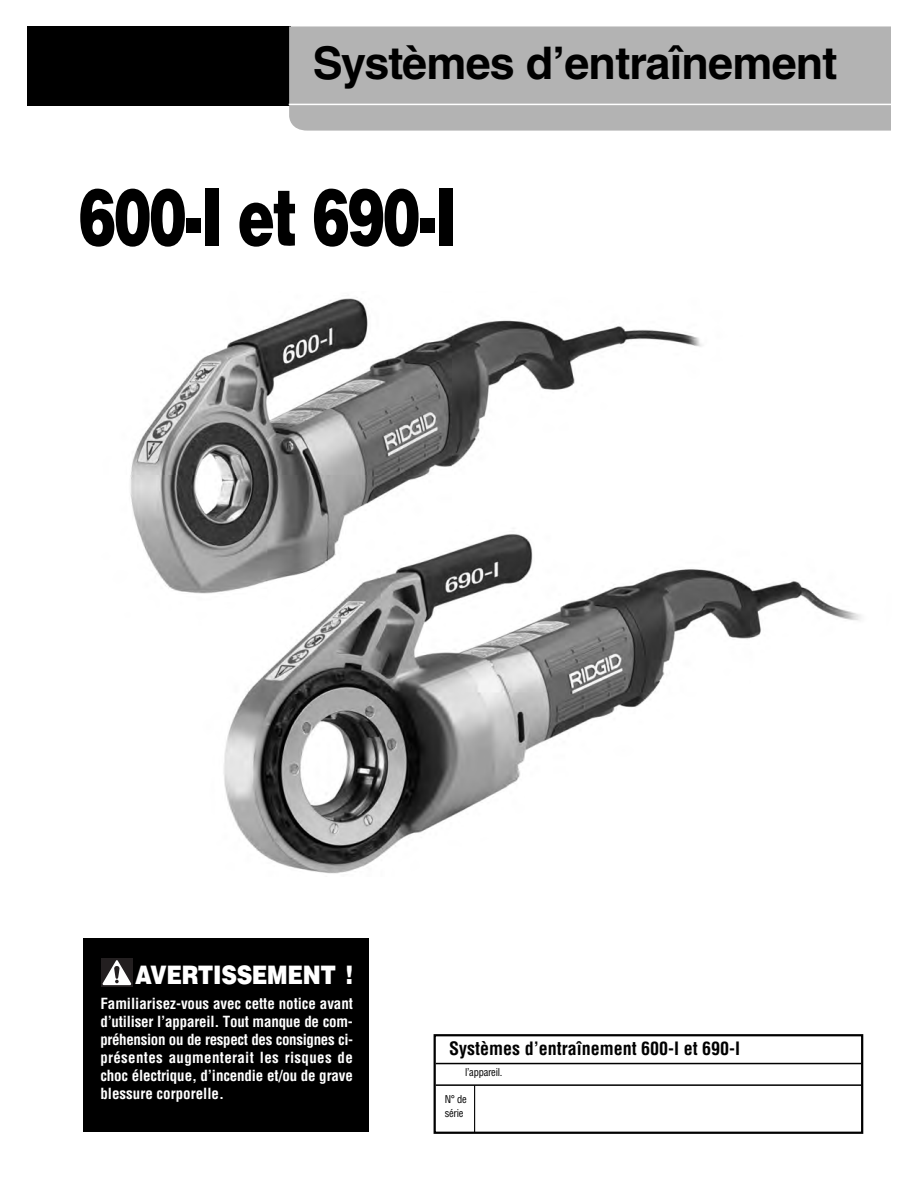
<style>
.page{position:relative;width:918px;height:1188px;background:#fff}
.page>*{position:absolute;margin:0;border:0;box-sizing:border-box;transform-origin:0 0}
.t1{font:900 79.5px "Helvetica LT Std";letter-spacing:-.035em;color:#000;scale:.7 1}
.t2{font:700 45px "Helvetica LT Std";letter-spacing:-.015em;color:#000}
.t3{font:900 25.5px "Helvetica LT Std";letter-spacing:-.015em;color:#fff;scale:.85 1}
.t4{font:700 condensed 18px "Helvetica LT Std";color:#000}
.t5{font:700 condensed 15px/18px "Helvetica LT Std";letter-spacing:-.01em;color:#fff;text-align:justify}
.t6{font:condensed 10.5px/13.5px "Helvetica LT Std";letter-spacing:-.025em;color:#000}
</style>
<div class="page">
<div style="left:434px;top:1034px;width:429px;height:100px;border:2px solid #000"></div>
<hr style="left:436px;top:1063px;width:425px;height:1px;background:#000">
<hr style="left:436px;top:1084px;width:425px;height:2px;background:#000">
<hr style="left:474px;top:1085px;width:1px;height:47px;background:#000">
<img style="left:130px;top:297px;width:572px;height:297px">
<div style="left:27px;top:26px;width:264px;height:80px;background:#000"></div>
<div style="left:289px;top:26px;width:602px;height:105px;background:#b3b3b3"></div>
<hr style="left:289px;top:104px;width:602px;height:1px;background:#fff">
<img style="left:198px;top:509px;width:663px;height:365px">
<div style="left:83px;top:938px;width:286px;height:193px;background:#000"></div>
<svg style="left:102px;top:958px;width:31px;height:29px"></svg>
<svg style="left:102px;top:960px;width:30px;height:25px"></svg>
<h2 class="t2" style="left:313px;top:46px;width:526px">Systèmes d’entraînement</h2>
<h1 class="t1" style="left:79px;top:188px;width:541px">600-I et 690-I</h1>
<h3 class="t3" style="left:135px;top:966px;width:258px">AVERTISSEMENT !</h3>
<p class="t5" style="left:100px;top:996px;width:254px">Familiarisez-vous avec cette notice avant d’utiliser l’appareil. Tout manque de com&shy;préhension ou de respect des consignes ci&shy;présentes augmenterait les risques de choc électrique, d’incendie et/ou de grave blessure corporelle.</p>
<p class="t4" style="left:449px;top:1042px;width:293px">Systèmes d’entraînement 600-I et 690-I</p>
<p class="t6" style="left:465px;top:1066px;width:39px">l’appareil.</p>
<p class="t6" style="left:445px;top:1093px;width:24px">N° de série</p>
</div>
